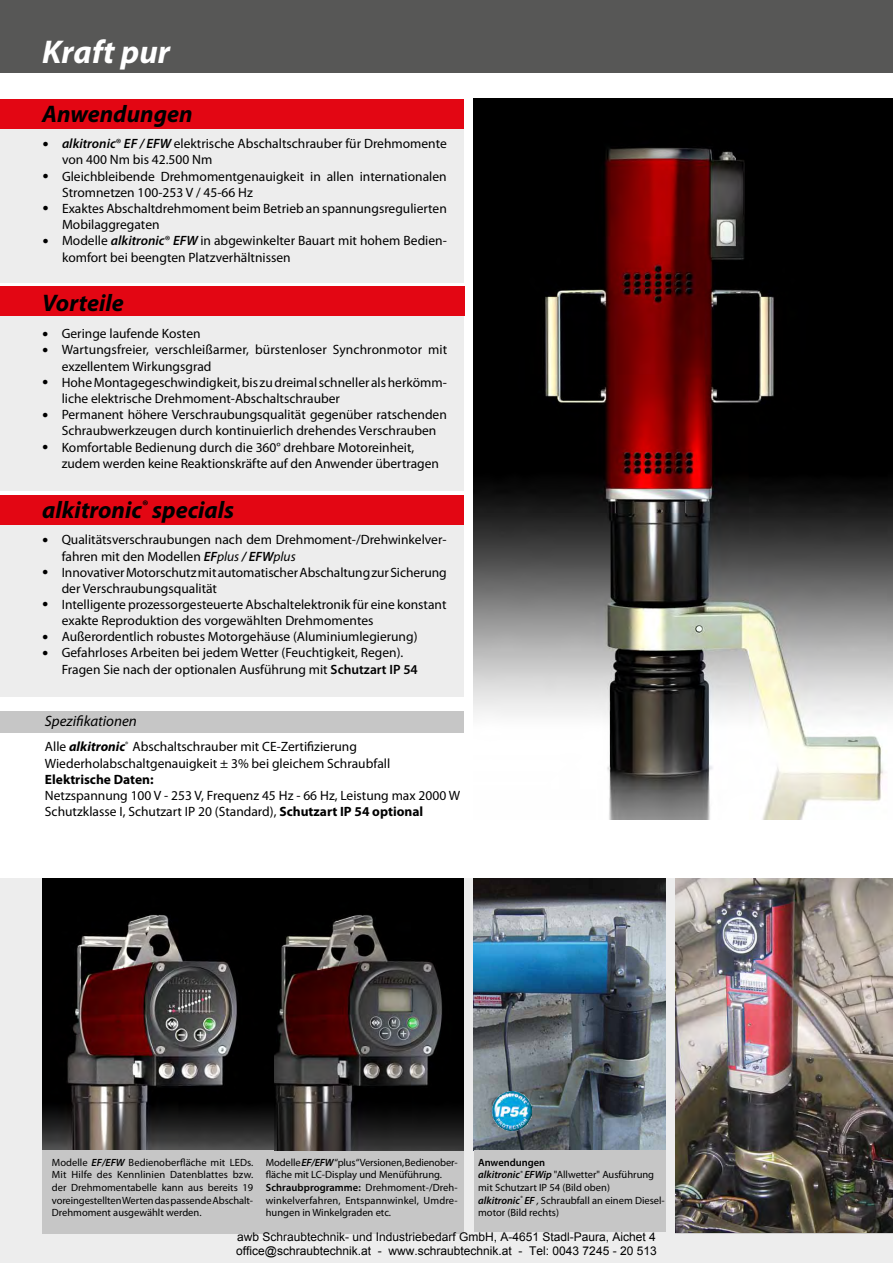
<style>
.page{position:relative;width:893px;height:1263px;background:#fff}
.page>*{position:absolute;margin:0;border:0;box-sizing:border-box;transform-origin:0 0}
.t1{font:italic 700 33px "Myriad Pro";color:#fff}
.t2{font:italic 700 24px "Myriad Pro";color:#000}
.t3{font:italic 15px "Myriad Pro";color:#000}
.t4{font:13.5px/16.2px "Myriad Pro";color:#000}
.t5{font:700 13.5px "Myriad Pro";color:#000}
.t6{font:12px/14.4px "Arial";color:#000}
.t7{font:10.5px/12.6px "Myriad Pro";color:#000}
.s1{font-family:"Arial";font-weight:700;font-size:10.5px}
.s2{font-weight:600;font-style:italic}
.s3{font-style:italic}
.s4{font-weight:600}
.s5{font-weight:700;font-style:italic}
.s6{font-weight:700}
</style>
<div class="page">
<div style="left:0;top:519px;width:464px;height:177px;background:#ededed"></div>
<div style="left:0;top:878px;width:893px;height:385px;background:#ededed"></div>
<div style="left:0;top:0;width:893px;height:72px;background:#575756"></div>
<img style="left:42px;top:878px;width:232px;height:272px">
<img style="left:675px;top:878px;width:218px;height:354px">
<div style="left:0;top:117px;width:464px;height:166px;background:#ededed"></div>
<div style="left:0;top:302px;width:464px;height:189px;background:#ededed"></div>
<div style="left:0;top:99px;width:464px;height:30px;background:#e30613"></div>
<div style="left:0;top:495px;width:464px;height:30px;background:#e30613"></div>
<div style="left:0;top:287px;width:465px;height:29px;background:#e30613"></div>
<img style="left:474px;top:878px;width:191px;height:272px">
<img style="left:474px;top:99px;width:419px;height:720px">
<div style="left:43px;top:1150px;width:421px;height:83px;background:#c6c6c6"></div>
<div style="left:474px;top:1150px;width:191px;height:82px;background:#c6c6c6"></div>
<div style="left:0;top:711px;width:464px;height:21px;background:#c6c6c6"></div>
<img style="left:274px;top:878px;width:190px;height:272px">
<img style="left:492px;top:1091px;width:40px;height:40px">
<h1 class="t1" style="left:42px;top:34px;width:129px">Kraft pur</h1>
<h2 class="t2" style="left:42px;top:100px;width:152px">Anwendungen</h2>
<p class="t4" style="left:62px;top:136px;width:386px;text-indent:-20px"><span class="s1">●</span> <span class="s2">alkitronic</span>® <span class="s2">EF / EFW</span> elektrische Abschaltschrauber für Drehmomente von 400 Nm bis 42.500 Nm</p>
<p class="t4" style="left:62px;top:168px;width:386px;text-indent:-20px"><span class="s1">●</span> Gleichbleibende Drehmomentgenauigkeit in allen internationalen<br>Stromnetzen 100-253 V / 45-66 Hz</p>
<p class="t4" style="left:62px;top:201px;width:386px;text-indent:-20px"><span class="s1">●</span> Exaktes Abschaltdrehmoment beim Betrieb an spannungsregulierten<br>Mobilaggregaten</p>
<p class="t4" style="left:62px;top:233px;width:386px;text-indent:-20px"><span class="s1">●</span> Modelle <span class="s2">alkitronic</span>® <span class="s2">EFW</span> in abgewinkelter Bauart mit hohem Bedien&shy;komfort bei beengten Platzverhältnissen</p>
<h2 class="t2" style="left:42px;top:289px;width:83px">Vorteile</h2>
<p class="t4" style="left:42px;top:326px;width:160px"><span class="s1">●</span> Geringe laufende Kosten</p>
<p class="t4" style="left:62px;top:342px;width:387px;text-indent:-20px"><span class="s1">●</span> Wartungsfreier, verschleißarmer, bürstenloser Synchronmotor mit exzellentem Wirkungsgrad</p>
<p class="t4" style="left:62px;top:374px;width:387px;text-indent:-20px"><span class="s1">●</span> Hohe Montagegeschwindigkeit, bis zu dreimal schneller als herkömm&shy;liche elektrische Drehmoment-Abschaltschrauber</p>
<p class="t4" style="left:62px;top:407px;width:387px;text-indent:-20px"><span class="s1">●</span> Permanent höhere Verschraubungsqualität gegenüber ratschenden<br>Schraubwerkzeugen durch kontinuierlich drehendes Verschrauben</p>
<p class="t4" style="left:62px;top:439px;width:379px;text-indent:-20px"><span class="s1">●</span> Komfortable Bedienung durch die 360° drehbare Motoreinheit, zudem werden keine Reaktionskräfte auf den Anwender übertragen</p>
<h2 class="t2" style="left:42px;top:497px;width:194px">alkitronic<sup>®</sup> specials</h2>
<p class="t4" style="left:62px;top:532px;width:386px;text-indent:-20px"><span class="s1">●</span> Qualitätsverschraubungen nach dem Drehmoment-/Drehwinkelver&shy;fahren mit den Modellen <span class="s2">EF</span><span class="s3">plus</span> <span class="s2">/ EFW</span><span class="s3">plus</span></p>
<p class="t4" style="left:62px;top:565px;width:387px;line-height:15.8px;text-indent:-20px"><span class="s1">●</span> Innovativer Motorschutz mit automatischer Abschaltung zur Sicherung der Verschraubungsqualität</p>
<p class="t4" style="left:62px;top:596px;width:386px;text-indent:-20px"><span class="s1">●</span> Intelligente prozessorgesteuerte Abschaltelektronik für eine konstant exakte Reproduktion des vorgewählten Drehmomentes</p>
<p class="t4" style="left:42px;top:629px;width:377px"><span class="s1">●</span> Außerordentlich robustes Motorgehäuse (Aluminiumlegierung)</p>
<p class="t4" style="left:62px;top:645px;width:358px;text-indent:-20px"><span class="s1">●</span> Gefahrloses Arbeiten bei jedem Wetter (Feuchtigkeit, Regen).<br>Fragen Sie nach der optionalen Ausführung mit <span class="s4">Schutzart IP 54</span></p>
<p class="t3" style="left:45px;top:713px;width:94px">Spezifikationen</p>
<p class="t4" style="left:45px;top:739px;width:347px">Alle <span class="s5">alkitronic</span><sup>®</sup> Abschaltschrauber mit CE-Zertifizierung<br>Wiederholabschaltgenauigkeit ± 3% bei gleichem Schraubfall</p>
<p class="t5" style="left:45px;top:772px;width:110px">Elektrische Daten:</p>
<p class="t4" style="left:45px;top:788px;width:417px">Netzspannung 100 V - 253 V, Frequenz 45 Hz - 66 Hz, Leistung max 2000 W<br>Schutzklasse I, Schutzart IP 20 (Standard), <span class="s6">Schutzart IP 54 optional</span></p>
<p class="t7" style="left:52px;top:1156px;width:203px;text-align:justify">Modelle <span class="s2">EF/EFW</span> Bedienoberfläche mit LEDs.<br>Mit Hilfe des Kennlinien Datenblattes bzw. der Drehmomentabelle kann aus bereits 19 voreingestellten Werten das passende Abschalt-Drehmoment ausgewählt werden.</p>
<p class="t7" style="left:266px;top:1156px;width:193px">Modelle <span class="s2">EF/EFW</span> “plus“ Versionen, Bedienober&shy;fläche mit LC-Display und Menüführung.<br><span class="s4">Schraubprogramme:</span> Drehmoment-/Dreh&shy;winkelverfahren, Entspannwinkel, Umdre&shy;hungen in Winkelgraden etc.</p>
<p class="t7" style="left:478px;top:1156px;width:188px"><span class="s4">Anwendungen<br></span><span class="s2">alkitronic</span><sup>®</sup> <span class="s2">EFWip</span> "Allwetter" Ausführung mit Schutzart IP 54 (Bild oben)<br><span class="s2">alkitronic</span><sup>®</sup> <span class="s2">EF</span> <span class="s3">,</span> Schraubfall an einem Diesel&shy;motor (Bild rechts)</p>
<p class="t6" style="left:236px;top:1230px;width:422px">awb Schraubtechnik- und Industriebedarf GmbH, A-4651 Stadl-Paura, Aichet 4 office@schraubtechnik.at - www.schraubtechnik.at - Tel: 0043 7245 - 20 513</p>
</div>
